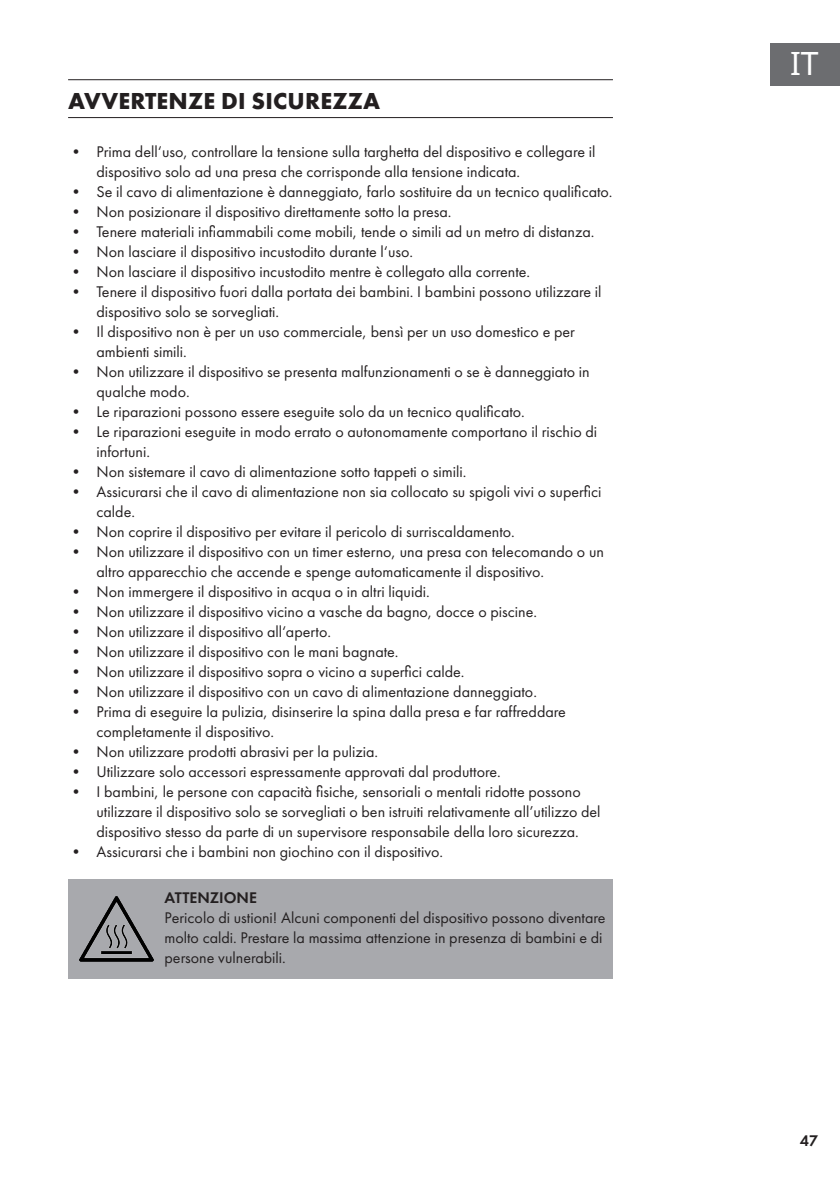
<style>
.page{position:relative;width:840px;height:1191px;background:#fff}
.page>*{position:absolute;margin:0;border:0;box-sizing:border-box;transform-origin:0 0}
.t1{font:32px "Noto Sans";color:#fff}
.t2{font:700 24px "Futura PTW08";letter-spacing:.01em;color:#231f20}
.t3{font:16px/20px "Futura PTW08";color:#231f20}
.t4{font:600 16px "Futura PTW08";color:#231f20}
</style>
<div class="page">
<div style="left:770px;top:43px;width:69px;height:42px;background:#6c6d70"></div>
<hr style="left:68px;top:79px;width:544px;height:1px;background:#231f20">
<hr style="left:68px;top:117px;width:544px;height:1px;background:#231f20">
<div style="left:68px;top:879px;width:544px;height:99px;background:#a8a9ad"></div>
<img style="left:79px;top:896px;width:74px;height:65px">
<h2 class="t2" style="left:68px;top:85px;width:313px">AVVERTENZE DI SICUREZZA</h2>
<p class="t3" style="left:96px;top:141px;width:500px;text-indent:-28px">• Prima dell‘uso, controllare la tensione sulla targhetta del dispositivo e collegare il dispositivo solo ad una presa che corrisponde alla tensione indicata.</p>
<p class="t3" style="left:68px;top:181px;width:545px">• Se il cavo di alimentazione è danneggiato, farlo sostituire da un tecnico qualificato.</p>
<p class="t3" style="left:68px;top:201px;width:384px">• Non posizionare il dispositivo direttamente sotto la presa.</p>
<p class="t3" style="left:68px;top:221px;width:527px">• Tenere materiali infiammabili come mobili, tende o simili ad un metro di distanza.</p>
<p class="t3" style="left:68px;top:241px;width:346px">• Non lasciare il dispositivo incustodito durante l‘uso.</p>
<p class="t3" style="left:68px;top:261px;width:463px">• Non lasciare il dispositivo incustodito mentre è collegato alla corrente.</p>
<p class="t3" style="left:96px;top:281px;width:506px;text-indent:-28px">• Tenere il dispositivo fuori dalla portata dei bambini. I bambini possono utilizzare il dispositivo solo se sorvegliati.</p>
<p class="t3" style="left:96px;top:321px;width:479px;text-indent:-28px">• Il dispositivo non è per un uso commerciale, bensì per un uso domestico e per ambienti simili.</p>
<p class="t3" style="left:96px;top:361px;width:494px;text-indent:-28px">• Non utilizzare il dispositivo se presenta malfunzionamenti o se è danneggiato in qualche modo.</p>
<p class="t3" style="left:68px;top:401px;width:458px">• Le riparazioni possono essere eseguite solo da un tecnico qualificato.</p>
<p class="t3" style="left:96px;top:421px;width:502px;text-indent:-28px">• Le riparazioni eseguite in modo errato o autonomamente comportano il rischio di infortuni.</p>
<p class="t3" style="left:68px;top:461px;width:399px">• Non sistemare il cavo di alimentazione sotto tappeti o simili.</p>
<p class="t3" style="left:96px;top:481px;width:506px;text-indent:-28px">• Assicurarsi che il cavo di alimentazione non sia collocato su spigoli vivi o superfici calde.</p>
<p class="t3" style="left:68px;top:521px;width:448px">• Non coprire il dispositivo per evitare il pericolo di surriscaldamento.</p>
<p class="t3" style="left:96px;top:541px;width:508px;text-indent:-28px">• Non utilizzare il dispositivo con un timer esterno, una presa con telecomando o un altro apparecchio che accende e spenge automaticamente il dispositivo.</p>
<p class="t3" style="left:68px;top:581px;width:363px">• Non immergere il dispositivo in acqua o in altri liquidi.</p>
<p class="t3" style="left:68px;top:601px;width:470px">• Non utilizzare il dispositivo vicino a vasche da bagno, docce o piscine.</p>
<p class="t3" style="left:68px;top:621px;width:264px">• Non utilizzare il dispositivo all‘aperto.</p>
<p class="t3" style="left:68px;top:641px;width:332px">• Non utilizzare il dispositivo con le mani bagnate.</p>
<p class="t3" style="left:68px;top:661px;width:398px">• Non utilizzare il dispositivo sopra o vicino a superfici calde.</p>
<p class="t3" style="left:68px;top:681px;width:470px">• Non utilizzare il dispositivo con un cavo di alimentazione danneggiato.</p>
<p class="t3" style="left:96px;top:701px;width:470px;text-indent:-28px">• Prima di eseguire la pulizia, disinserire la spina dalla presa e far raffreddare completamente il dispositivo.</p>
<p class="t3" style="left:68px;top:741px;width:311px">• Non utilizzare prodotti abrasivi per la pulizia.</p>
<p class="t3" style="left:68px;top:761px;width:434px">• Utilizzare solo accessori espressamente approvati dal produttore.</p>
<p class="t3" style="left:96px;top:781px;width:505px;text-indent:-28px">• I bambini, le persone con capacità fisiche, sensoriali o mentali ridotte possono utilizzare il dispositivo solo se sorvegliati o ben istruiti relativamente all’utilizzo del dispositivo stesso da parte di un supervisore responsabile della loro sicurezza.</p>
<p class="t3" style="left:68px;top:841px;width:376px">• Assicurarsi che i bambini non giochino con il dispositivo.</p>
<p class="t4" style="left:164px;top:887px;width:94px">ATTENZIONE</p>
<p class="t3" style="left:164px;top:907px;width:442px">Pericolo di ustioni! Alcuni componenti del dispositivo possono diventare molto caldi. Prestare la massima attenzione in presenza di bambini e di persone vulnerabili.</p>
<h1 class="t1" style="left:789px;top:42px;width:30px">IT</h1>
<p class="t4" style="left:799px;top:1130px;width:20px">47</p>
</div>
